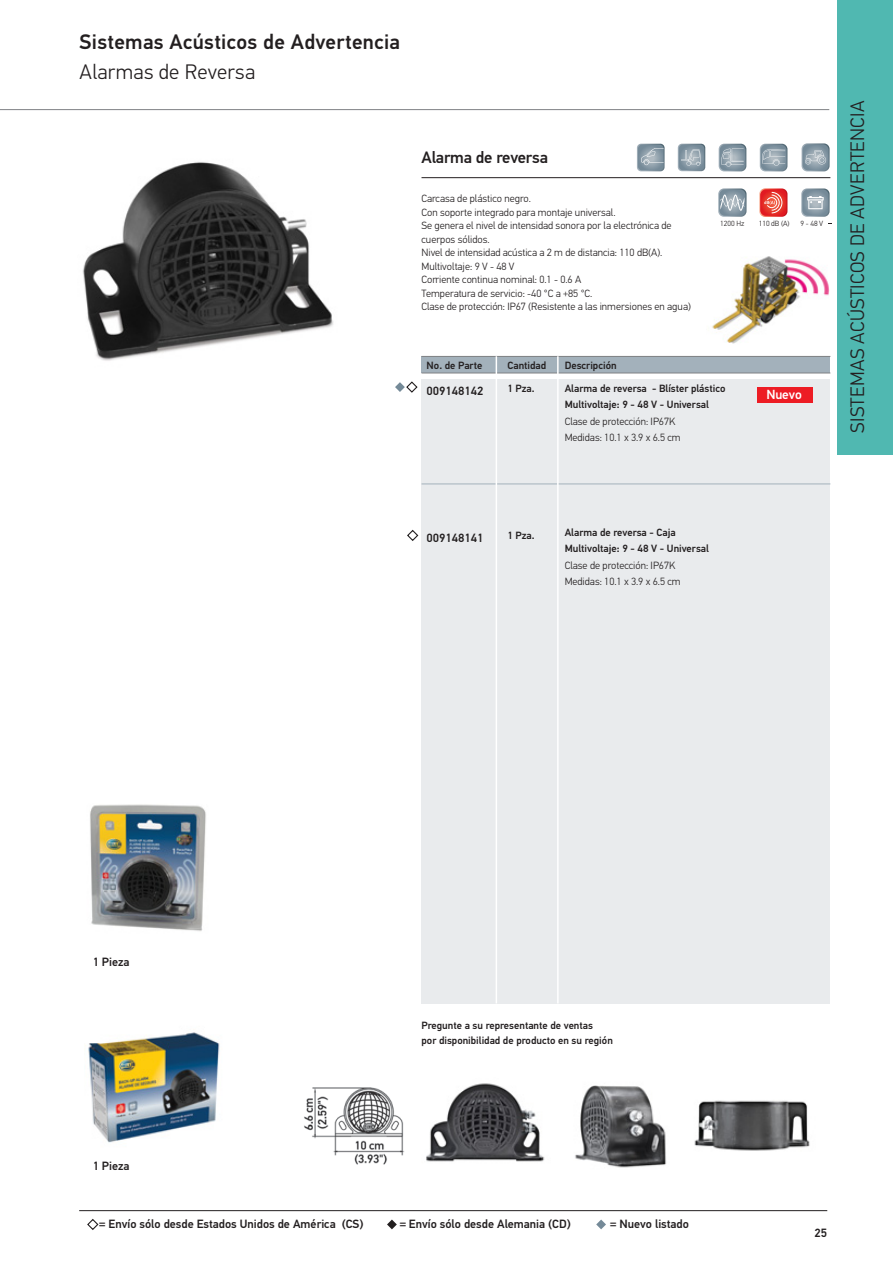
<style>
.page{position:relative;width:893px;height:1263px;background:#fff}
.page>*{position:absolute;margin:0;border:0;box-sizing:border-box;transform-origin:0 0}
.t1{font:500 21px "Hella DIN Universal";letter-spacing:.015em;color:#231f20}
.t2{font:300 21px "Hella DIN Universal";letter-spacing:.015em;color:#231f20}
.t3{font:300 19.5px "Hella DIN Universal";letter-spacing:.015em;color:#231f20}
.t4{font:500 16.5px "Hella DIN Universal";letter-spacing:-.01em;color:#231f20}
.t5{font:500 13.2px "Hella DIN Universal";letter-spacing:-.01em;color:#fff}
.t6{font:500 12px "Hella DIN Universal";color:#231f20}
.t7{font:300 10.5px/13.5px "Hella DIN Universal";color:#231f20}
.t8{font:500 10.5px/22.5px "Hella DIN Universal";color:#231f20}
.t9{font:300 7.5px "Hella DIN Universal";color:#231f20}
</style>
<div class="page">
<hr style="left:0;top:109px;width:829px;height:1px;background:#808285">
<div style="left:838px;top:0;width:55px;height:455px;background:#50b8b1"></div>
<hr style="left:79px;top:1210px;width:748px;height:1px;background:#231f20">
<div style="left:421px;top:379px;width:409px;height:624px;background:#e9ebed"></div>
<hr style="left:421px;top:484px;width:409px;height:1px;background:#a3b1bb">
<hr style="left:421px;top:177px;width:409px;height:1px;background:#231f20">
<div style="left:421px;top:356px;width:409px;height:17px;background:#a3b1bb"></div>
<hr style="left:421px;top:356px;width:409px;height:1px;background:#808285">
<hr style="left:421px;top:373px;width:409px;height:1px;background:#808285">
<hr style="left:496px;top:356px;width:1px;height:647px;background:#fff">
<hr style="left:557px;top:356px;width:2px;height:647px;background:#fff">
<div style="left:757px;top:387px;width:56px;height:16px;background:#ed1c24"></div>
<img style="left:84px;top:1032px;width:136px;height:111px">
<img style="left:304px;top:1087px;width:101px;height:78px">
<svg style="left:759px;top:188px;width:28px;height:29px"></svg>
<svg style="left:760px;top:189px;width:26px;height:27px"></svg>
<svg style="left:764px;top:192px;width:18px;height:21px"></svg>
<svg style="left:801px;top:188px;width:28px;height:29px"></svg>
<svg style="left:802px;top:189px;width:26px;height:27px"></svg>
<svg style="left:807px;top:196px;width:17px;height:13px"></svg>
<svg style="left:801px;top:143px;width:28px;height:28px"></svg>
<svg style="left:802px;top:144px;width:26px;height:26px"></svg>
<svg style="left:805px;top:150px;width:21px;height:14px"></svg>
<svg style="left:719px;top:144px;width:27px;height:27px"></svg>
<svg style="left:720px;top:145px;width:25px;height:25px"></svg>
<svg style="left:721px;top:149px;width:23px;height:18px"></svg>
<svg style="left:760px;top:144px;width:27px;height:27px"></svg>
<svg style="left:761px;top:145px;width:25px;height:25px"></svg>
<svg style="left:762px;top:149px;width:23px;height:17px"></svg>
<img style="left:712px;top:256px;width:117px;height:88px">
<svg style="left:678px;top:144px;width:27px;height:27px"></svg>
<svg style="left:679px;top:145px;width:25px;height:25px"></svg>
<svg style="left:681px;top:149px;width:19px;height:17px"></svg>
<svg style="left:637px;top:144px;width:27px;height:27px"></svg>
<svg style="left:638px;top:145px;width:25px;height:25px"></svg>
<svg style="left:641px;top:148px;width:22px;height:17px"></svg>
<img style="left:82px;top:162px;width:252px;height:199px">
<svg style="left:407px;top:529px;width:12px;height:12px"></svg>
<img style="left:90px;top:804px;width:116px;height:127px">
<svg style="left:395px;top:381px;width:23px;height:12px"></svg>
<img style="left:426px;top:1083px;width:119px;height:79px">
<svg style="left:718px;top:188px;width:28px;height:29px"></svg>
<svg style="left:719px;top:189px;width:26px;height:27px"></svg>
<svg style="left:720px;top:194px;width:24px;height:17px"></svg>
<img style="left:575px;top:1085px;width:92px;height:83px">
<img style="left:694px;top:1100px;width:116px;height:51px">
<svg style="left:596px;top:1220px;width:10px;height:9px"></svg>
<svg style="left:387px;top:1220px;width:10px;height:9px"></svg>
<svg style="left:87px;top:1218px;width:12px;height:12px"></svg>
<h1 class="t1" style="left:80px;top:34px;width:322px">Sistemas Acústicos de Advertencia</h1>
<h1 class="t2" style="left:80px;top:64px;width:177px">Alarmas de Reversa</h1>
<h3 class="t4" style="left:421px;top:151px;width:128px">Alarma de reversa</h3>
<p class="t7" style="left:421px;top:193px;width:271px">Carcasa de plástico negro.<br>Con soporte integrado para montaje universal.<br>Se genera el nivel de intensidad sonora por la electrónica de cuerpos sólidos.<br>Nivel de intensidad acústica a 2 m de distancia: 110 dB(A).<br>Multivoltaje: 9 V - 48 V<br>Corriente continua nominal: 0.1 - 0.6 A<br>Temperatura de servicio: -40 °C a +85 °C.<br>Clase de protección: IP67 (Resistente a las inmersiones en agua)</p>
<p class="t9" style="left:720px;top:221px;width:26px">1200 Hz</p>
<p class="t9" style="left:759px;top:221px;width:32px">110 dB (A)</p>
<p class="t9" style="left:800px;top:221px;width:24px">9 - 48 V</p>
<p class="t8" style="left:427px;top:355px;width:57px">No. de Parte</p>
<p class="t6" style="left:427px;top:386px;width:58px">009148142</p>
<p class="t8" style="left:507px;top:355px;width:40px">Cantidad<br>1 Pza.</p>
<p class="t8" style="left:565px;top:355px;width:162px">Descripción<br>Alarma de reversa - Blíster plástico</p>
<p class="t8" style="left:565px;top:394px;width:146px">Multivoltaje: 9 - 48 V - Universal</p>
<p class="t7" style="left:565px;top:414px;width:117px;line-height:16.5px">Clase de protección: IP67K<br>Medidas: 10.1 x 3.9 x 6.5 cm</p>
<p class="t5" style="left:766px;top:390px;width:37px">Nuevo</p>
<h2 class="t3" style="left:850px;top:433px;width:334px;rotate:-90deg">SISTEMAS ACÚSTICOS DE ADVERTENCIA</h2>
<p class="t6" style="left:427px;top:533px;width:58px">009148141</p>
<p class="t8" style="left:507px;top:525px;width:29px">1 Pza.</p>
<p class="t8" style="left:565px;top:525px;width:146px;line-height:16.5px">Alarma de reversa - Caja<br>Multivoltaje: 9 - 48 V - Universal</p>
<p class="t7" style="left:565px;top:558px;width:117px;line-height:16.5px">Clase de protección: IP67K<br>Medidas: 10.1 x 3.9 x 6.5 cm</p>
<p class="t6" style="left:93px;top:957px;width:38px">1 Pieza</p>
<p class="t6" style="left:93px;top:1161px;width:38px">1 Pieza</p>
<p class="t8" style="left:421px;top:1019px;width:193px;line-height:14.7px">Pregunte a su representante de ventas<br>por disponibilidad de producto en su región</p>
<p class="t6" style="left:99px;top:1219px;width:266px">= Envío sólo desde Estados Unidos de América (CS)</p>
<p class="t6" style="left:400px;top:1219px;width:173px">= Envío sólo desde Alemania (CD)</p>
<p class="t6" style="left:610px;top:1219px;width:80px">= Nuevo listado</p>
<p class="t6" style="left:814px;top:1228px;width:14px">25</p>
</div>
